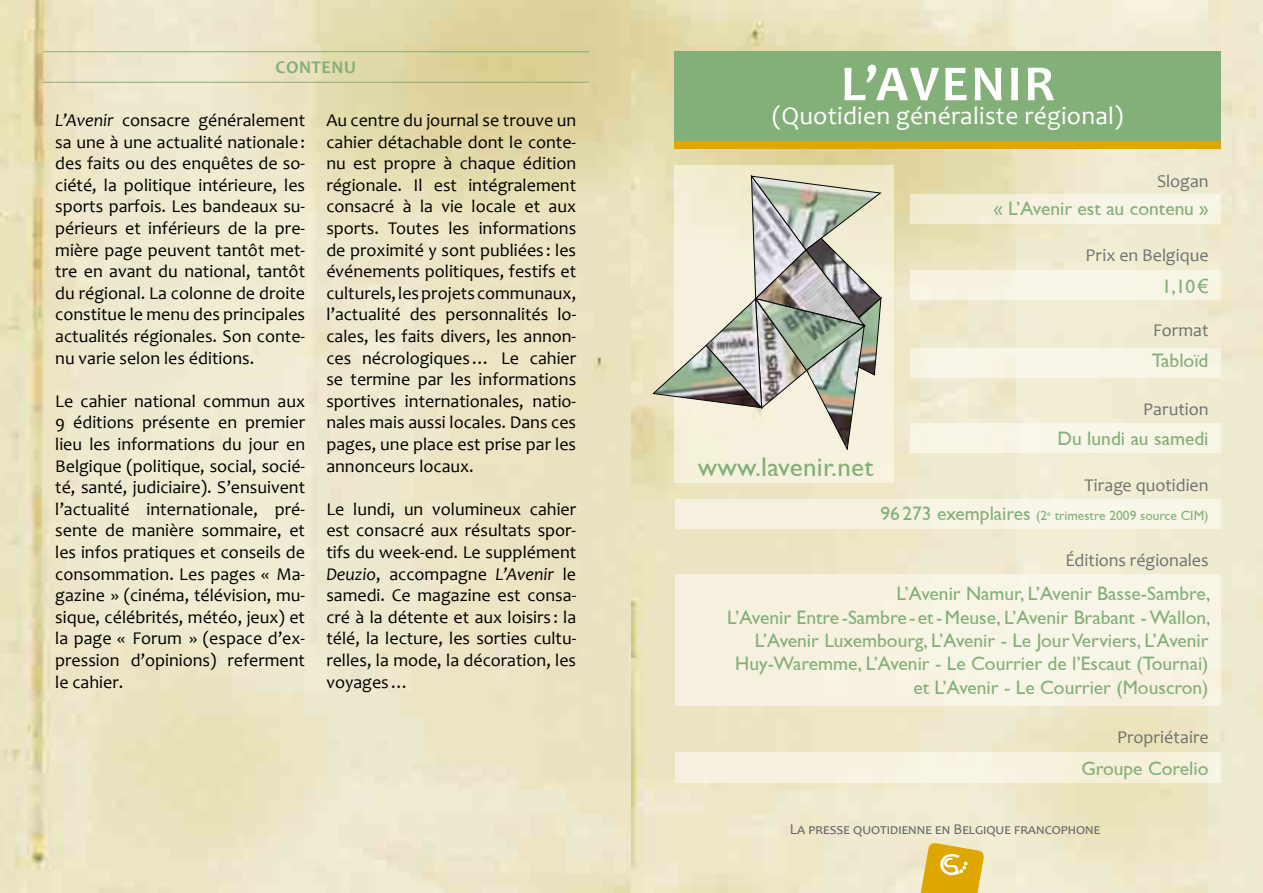
<style>
.page{position:relative;width:1263px;height:893px;background:#fff}
.page>*{position:absolute;margin:0;border:0;box-sizing:border-box;transform-origin:0 0}
.t1{font:700 51px "Candara";letter-spacing:.05em;color:#fff}
.t2{font:30.6px "London Between";color:#fff}
.t3{font:27px "Gill Sans";letter-spacing:.01em;color:#83af78}
.t4{font:25.5px "Candara";letter-spacing:.01em;color:#fff}
.t5{font:19.5px/23.4px "Gill Sans";color:#83af78;text-align:right}
.t6{font:18px/21.6px "Candara";color:#000;text-align:justify}
.t7{font:18px "Candara";color:#707172}
.t8{font:700 18px "Candara";letter-spacing:.03em;color:#83af78}
.t9{font:15px "Candara";color:#646567}
.t10{font:13.5px "Gill Sans";color:#83af78}
.s1{font-style:italic}
.s2{font-family:"Arial"}
.s3{font-size:19.5px}
</style>
<div class="page">
<img style="left:0;top:0;width:1263px;height:893px">
<div style="left:674px;top:51px;width:546px;height:90px;background:#83af78"></div>
<div style="left:675px;top:574px;width:545px;height:132px;background:#f7f2e2"></div>
<div style="left:909px;top:348px;width:311px;height:29px;background:#f7f5e6"></div>
<div style="left:909px;top:423px;width:311px;height:30px;background:#f8f5e6"></div>
<div style="left:910px;top:194px;width:310px;height:30px;background:linear-gradient(to right,#f1edd1,#f9f7ec)"></div>
<div style="left:910px;top:270px;width:310px;height:29px;background:#f7f5e6"></div>
<div style="left:675px;top:499px;width:545px;height:30px;background:#f7f4e6"></div>
<div style="left:674px;top:141px;width:546px;height:7px;background:#dea700"></div>
<div style="left:675px;top:752px;width:545px;height:31px;background:#f5f1de"></div>
<hr style="left:43px;top:51px;width:546px;height:1px;background:#83af78">
<hr style="left:43px;top:82px;width:546px;height:1px;background:#83af78">
<div style="left:674px;top:165px;width:220px;height:318px;background:linear-gradient(to bottom,#f0ebce,#f9f4e6)"></div>
<img style="left:652px;top:174px;width:232px;height:285px">
<svg style="left:919px;top:842px;width:66px;height:51px;background:#e2b732"></svg>
<p class="t8" style="left:276px;top:56px;width:82px">CONTENU</p>
<p class="t6" style="left:55px;top:109px;width:251px"><span class="s1">L’Avenir</span> consacre généralement sa une à une actualité nationale: des faits ou des enquêtes de so&shy;ciété, la politique intérieure, les sports parfois. Les bandeaux su&shy;périeurs et inférieurs de la pre&shy;mière page peuvent tantôt met&shy;tre en avant du national, tantôt du régional. La colonne de droite constitue le menu des principales actualités régionales. Son conte&shy;nu varie selon les éditions.</p>
<p class="t6" style="left:55px;top:390px;width:251px">Le cahier national commun aux 9 éditions présente en premier lieu les informations du jour en Belgique (politique, social, socié&shy;té, santé, judiciaire). S’ensuivent l’actualité internationale, pré&shy;sente de manière sommaire, et les infos pratiques et conseils de consommation. Les pages « Ma&shy;gazine » (cinéma, télévision, mu&shy;sique, célébrités, météo, jeux) et la page « Forum » (espace d’ex&shy;pression d’opinions) referment le cahier.</p>
<p class="t6" style="left:326px;top:109px;width:251px">Au centre du journal se trouve un cahier détachable dont le conte&shy;nu est propre à chaque édition régionale. Il est intégralement consacré à la vie locale et aux sports. Toutes les informations de proximité y sont publiées : les événements politiques, festifs et culturels, les projets communaux, l’actualité des personnalités lo&shy;cales, les faits divers, les annon&shy;ces nécrologiques… Le cahier se termine par les informations sportives internationales, natio&shy;nales mais aussi locales. Dans ces pages, une place est prise par les annonceurs locaux.</p>
<p class="t6" style="left:326px;top:498px;width:251px">Le lundi, un volumineux cahier est consacré aux résultats spor&shy;tifs du week-end. Le supplément <span class="s1">Deuzio</span>, accompagne <span class="s1">L’Avenir</span> le samedi. Ce magazine est consa&shy;cré à la détente et aux loisirs : la télé, la lecture, les sorties cultu&shy;relles, la mode, la décoration, les voyages…</p>
<h1 class="t1" style="left:841px;top:52px;width:215px">L’AVENIR</h1>
<h3 class="t4" style="left:772px;top:100px;width:353px">(Quotidien généraliste régional)</h3>
<p class="t7" style="left:1157px;top:170px;width:53px">Slogan</p>
<p class="t5" style="left:993px;top:197px;width:217px">« L’Avenir est au contenu »</p>
<p class="t7" style="left:1085px;top:244px;width:125px">Prix en Belgique</p>
<p class="t5" style="left:1162px;top:274px;width:48px">1,10<span class="s2">€</span></p>
<h3 class="t3" style="left:698px;top:452px;width:177px">www.lavenir.net</h3>
<p class="t7" style="left:1153px;top:319px;width:57px">Format</p>
<p class="t5" style="left:1152px;top:349px;width:58px">Tabloïd</p>
<p class="t7" style="left:1143px;top:398px;width:67px">Parution</p>
<p class="t5" style="left:1057px;top:426px;width:153px">Du lundi au samedi</p>
<p class="t7" style="left:1084px;top:473px;width:126px">Tirage quotidien</p>
<p class="t10" style="left:880px;top:508px;width:330px"><span class="s3">96 273 exemplaires</span> (2<sup>e</sup> trimestre 2009 source CIM)</p>
<p class="t7" style="left:1065px;top:549px;width:145px">Éditions régionales</p>
<p class="t5" style="left:727px;top:582px;width:485px">L’Avenir Namur, L’Avenir Basse-Sambre,<br>L’Avenir Entre -Sambre - et-Meuse, L’Avenir Brabant - Wallon, L’Avenir Luxembourg, L’Avenir - Le Jour Verviers, L’Avenir Huy-Waremme, L’Avenir - Le Courrier de l’Escaut (Tournai) et L’Avenir - Le Courrier (Mouscron)</p>
<p class="t7" style="left:1117px;top:726px;width:93px">Propriétaire</p>
<p class="t5" style="left:1081px;top:756px;width:129px">Groupe Corelio</p>
<p class="t9" style="left:790px;top:819px;width:312px">La presse quotidienne en Belgique francophone</p>
<h2 class="t2" style="left:939px;top:846px;width:23px">C</h2>
</div>
